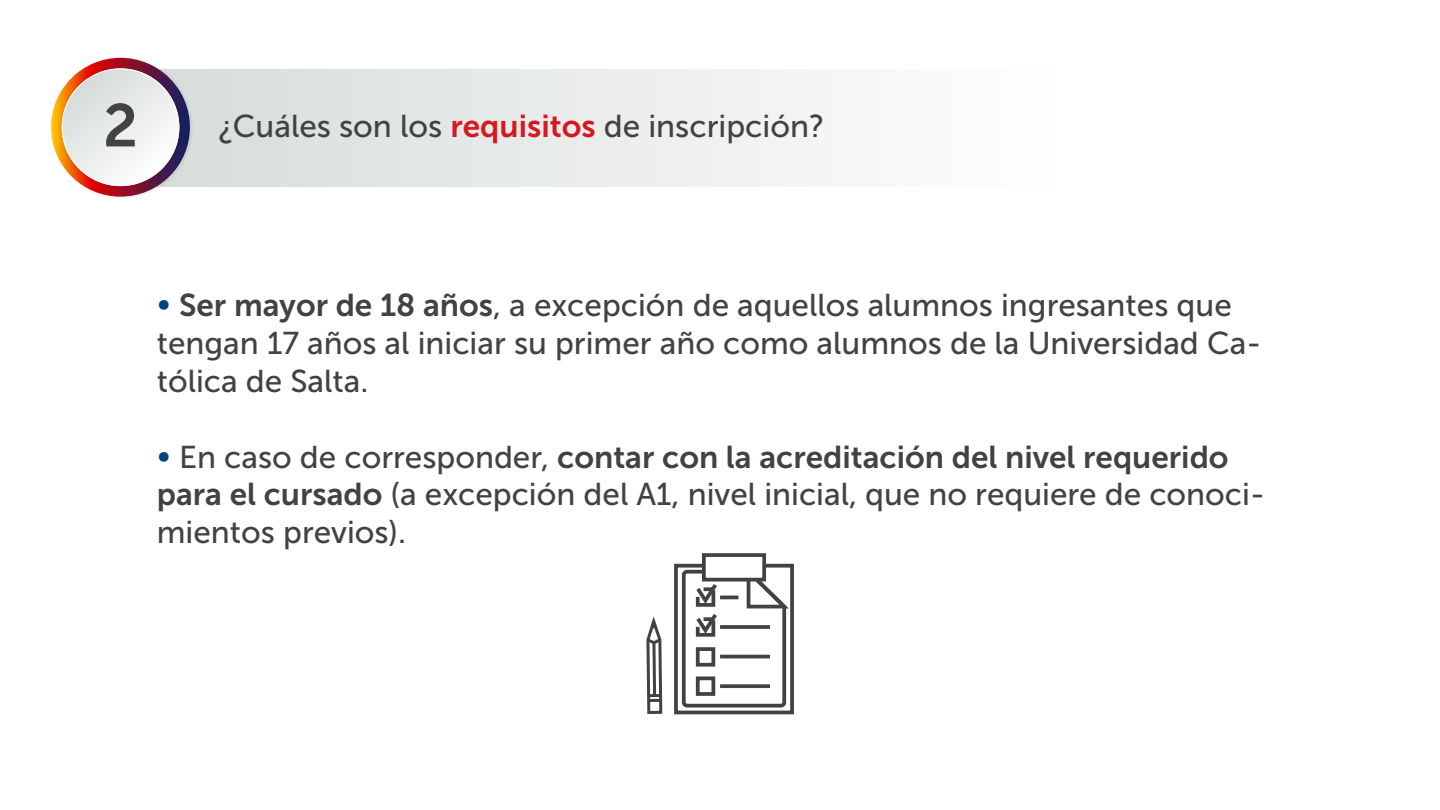
<style>
.page{position:relative;width:1440px;height:810px;background:#fff}
.page>*{position:absolute;margin:0;border:0;box-sizing:border-box;transform-origin:0 0}
.t1{font:60px "Museo Sans 700";color:#424242}
.t2{font:31.58px "Museo Sans 500";color:#424242}
.t3{font:31.5px/37.8px "Museo Sans 500";color:#424242}
.t4{font:31.5px "Museo Sans 700";color:#424242}
.s1{font-family:"Museo Sans 700";color:#d61920}
.s2{color:#004180}
.s3{font-family:"Museo Sans 700"}
.s4{font-family:"Museo Sans 500";color:#004180}
.s5{font-family:"Museo Sans 500"}
</style>
<div class="page">
<div style="left:109px;top:69px;width:955px;height:117px;background:linear-gradient(to right,#d5dbd9,#fff)"></div>
<img style="left:51px;top:57px;width:144px;height:141px">
<svg style="left:51px;top:58px;width:139px;height:139px"></svg>
<img style="left:58px;top:65px;width:127px;height:126px">
<svg style="left:62px;top:68px;width:117px;height:118px"></svg>
<svg style="left:674px;top:563px;width:120px;height:152px"></svg>
<div style="left:702px;top:553px;width:64px;height:29px;border:4px solid #424242"></div>
<svg style="left:646px;top:616px;width:17px;height:98px"></svg>
<h1 class="t1" style="left:103px;top:92px;width:36px">2</h1>
<p class="t2" style="left:219px;top:109px;width:608px">¿Cuáles son los <span class="s1">requisitos</span> de inscripción?</p>
<p class="t3" style="left:157px;top:287px;width:1106px"><span class="s2">•</span> <span class="s3">Ser mayor de 18 años</span>, a excepción de aquellos alumnos ingresantes que tengan 17 años al iniciar su primer año como alumnos de la Universidad Ca&shy;tólica de Salta.</p>
<p class="t4" style="left:157px;top:439px;width:1073px"><span class="s4">•</span> <span class="s5">En caso de corresponder,</span> contar con la acreditación del nivel requerido</p>
<p class="t3" style="left:157px;top:476px;width:1110px"><span class="s3">para el cursado</span> (a excepción del A1, nivel inicial, que no requiere de conoci&shy;mientos previos).</p>
</div>
